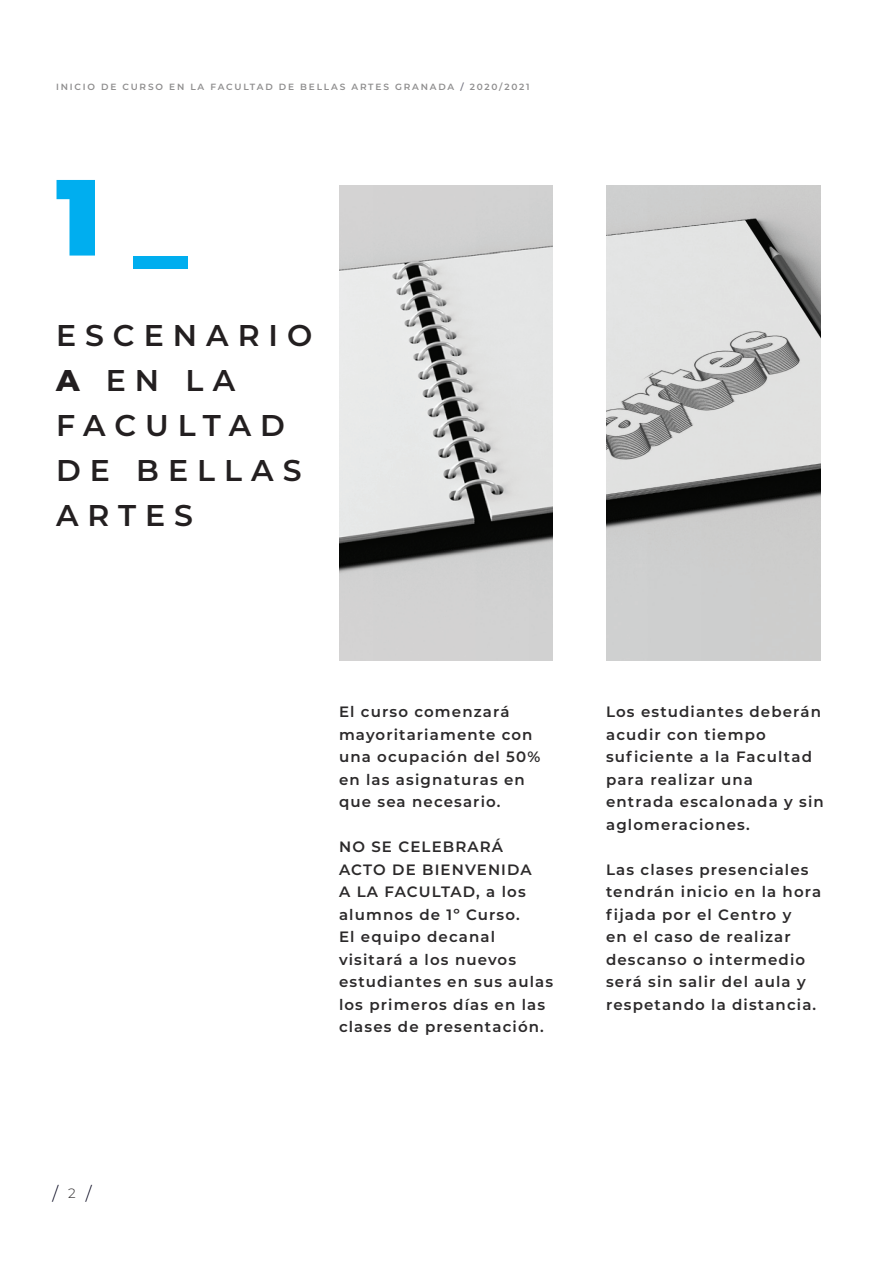
<style>
.page{position:relative;width:893px;height:1263px;background:#fff}
.page>*{position:absolute;margin:0;border:0;box-sizing:border-box;transform-origin:0 0}
.t1{font:900 108px "Montserrat";color:#00aeef}
.t2{font:600 30px/45px "Montserrat";letter-spacing:.3em;color:#231f20}
.t3{font:300 18px "Montserrat";color:#000019}
.t4{font:600 15px/22.5px "Montserrat";letter-spacing:.075em;color:#2b292a}
.t5{font:300 13.5px "Montserrat";color:#2b292a}
.t6{font:600 9px "Montserrat";letter-spacing:.2em;color:#2b292a}
.s1{color:#000019}
.s2{font-weight:800}
</style>
<div class="page">
<img style="left:339px;top:185px;width:214px;height:475px">
<img style="left:606px;top:185px;width:214px;height:475px">
<p class="t6" style="left:56px;top:81px;width:475px">INICIO DE CURSO EN LA FACULTAD DE BELLAS ARTES GRANADA <span class="s1">/</span> 2020/2021</p>
<h1 class="t1" style="left:56px;top:136px;width:133px">1 _</h1>
<h2 class="t2" style="left:56px;top:311px;width:258px">ESCENARIO<br><span class="s2">A</span> EN LA<br>FACULTAD<br>DE BELLAS<br>ARTES</h2>
<p class="t3" style="left:52px;top:1181px;width:7px">/</p>
<p class="t3" style="left:86px;top:1181px;width:7px">/</p>
<p class="t5" style="left:68px;top:1184px;width:9px">2</p>
<p class="t4" style="left:339px;top:700px;width:203px">El curso comenzará mayoritariamente con una ocupación del 50% en las asignaturas en que sea necesario.</p>
<p class="t4" style="left:339px;top:835px;width:216px">NO SE CELEBRARÁ<br>ACTO DE BIENVENIDA<br>A LA FACULTAD, a los alumnos de 1º Curso.<br>El equipo decanal visitará a los nuevos estudiantes en sus aulas los primeros días en las clases de presentación.</p>
<p class="t4" style="left:606px;top:700px;width:219px">Los estudiantes deberán acudir con tiempo suficiente a la Facultad para realizar una entrada escalonada y sin aglomeraciones.</p>
<p class="t4" style="left:606px;top:857px;width:217px">Las clases presenciales tendrán inicio en la hora fijada por el Centro y<br>en el caso de realizar descanso o intermedio será sin salir del aula y respetando la distancia.</p>
</div>
